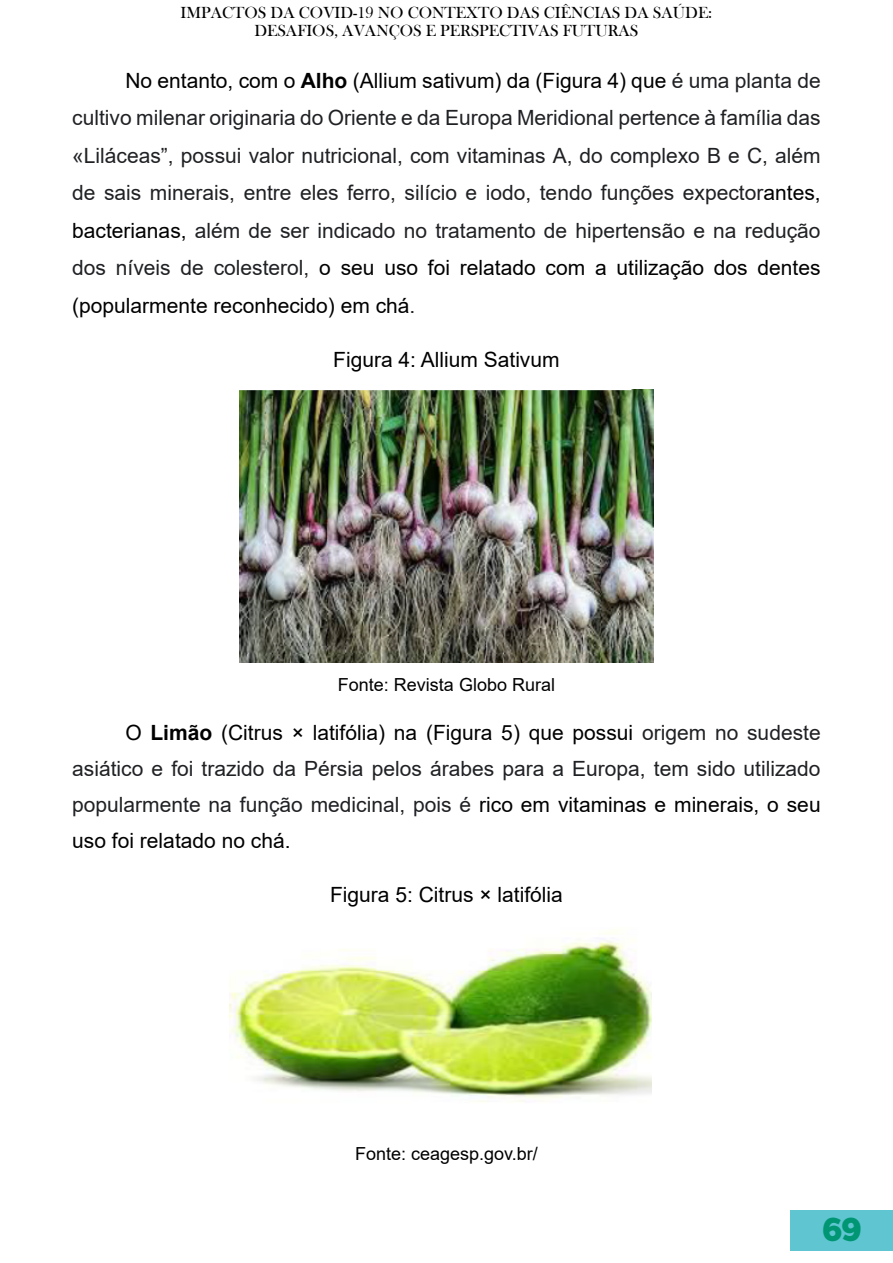
<style>
.page{position:relative;width:893px;height:1263px;background:#fff}
.page>*{position:absolute;margin:0;border:0;box-sizing:border-box;transform-origin:0 0}
.t1{font:33px "Chunk Five";color:#009673}
.t2{font:21px/37.5px "Arial";color:#202124;text-align:justify}
.t3{font:21px "Arial";color:#000}
.t4{font:18px "Arial";color:#000}
.t5{font:16.5px/18px "Bask Old Face";color:#000;text-align:center}
.s1{color:#000}
.s2{font-weight:700;color:#000}
</style>
<div class="page">
<div style="left:791px;top:1210px;width:102px;height:40px;background:#5fc5d1"></div>
<img style="left:239px;top:389px;width:414px;height:273px">
<img style="left:229px;top:931px;width:422px;height:171px">
<p class="t5" style="left:181px;top:4px;width:533px">IMPACTOS DA COVID-19 NO CONTEXTO DAS CIÊNCIAS DA SAÚDE:<br>DESAFIOS, AVANÇOS E PERSPECTIVAS FUTURAS</p>
<p class="t2" style="left:72px;top:61px;width:750px;text-indent:53px"><span class="s1">No entanto, com o</span> <span class="s2">Alho</span> <span class="s1">(Allium sativum) da (Figura 4) que</span> é uma planta de cultivo milenar originaria do Oriente e da Europa Meridional pertence à família das «Liláceas”, possui valor nutricional, com vitaminas A, do complexo B e C, além de sais minerais, entre eles ferro, silício e iodo, tendo funções expector<span class="s1">antes, bacterianas,</span> além de ser indicado no tratamento de hipertensão e na redução dos níveis de colesterol, <span class="s1">o seu uso foi relatado com a utilização dos dentes (popularmente reconhecido) em chá</span>.</p>
<p class="t3" style="left:333px;top:345px;width:228px">Figura 4: Allium Sativum</p>
<p class="t4" style="left:338px;top:672px;width:219px">Fonte: Revista Globo Rural</p>
<p class="t2" style="left:72px;top:715px;width:750px;line-height:36px;text-indent:53px"><span class="s1">O</span> <span class="s2">Limão</span> <span class="s1">(Citrus × latifólia) na (Figura 5) que possui</span> origem no sudeste asiático e foi trazido da Pérsia pelos árabes para a Europa, tem sido utilizado popularmente na função medicinal, pois é <span class="s1">rico em vitaminas e minerais, o seu uso foi relatado no chá.</span></p>
<p class="t3" style="left:330px;top:880px;width:234px">Figura 5: Citrus × latifólia</p>
<p class="t4" style="left:355px;top:1141px;width:184px">Fonte: ceagesp.gov.br/</p>
<h1 class="t1" style="left:823px;top:1208px;width:40px">69</h1>
</div>
